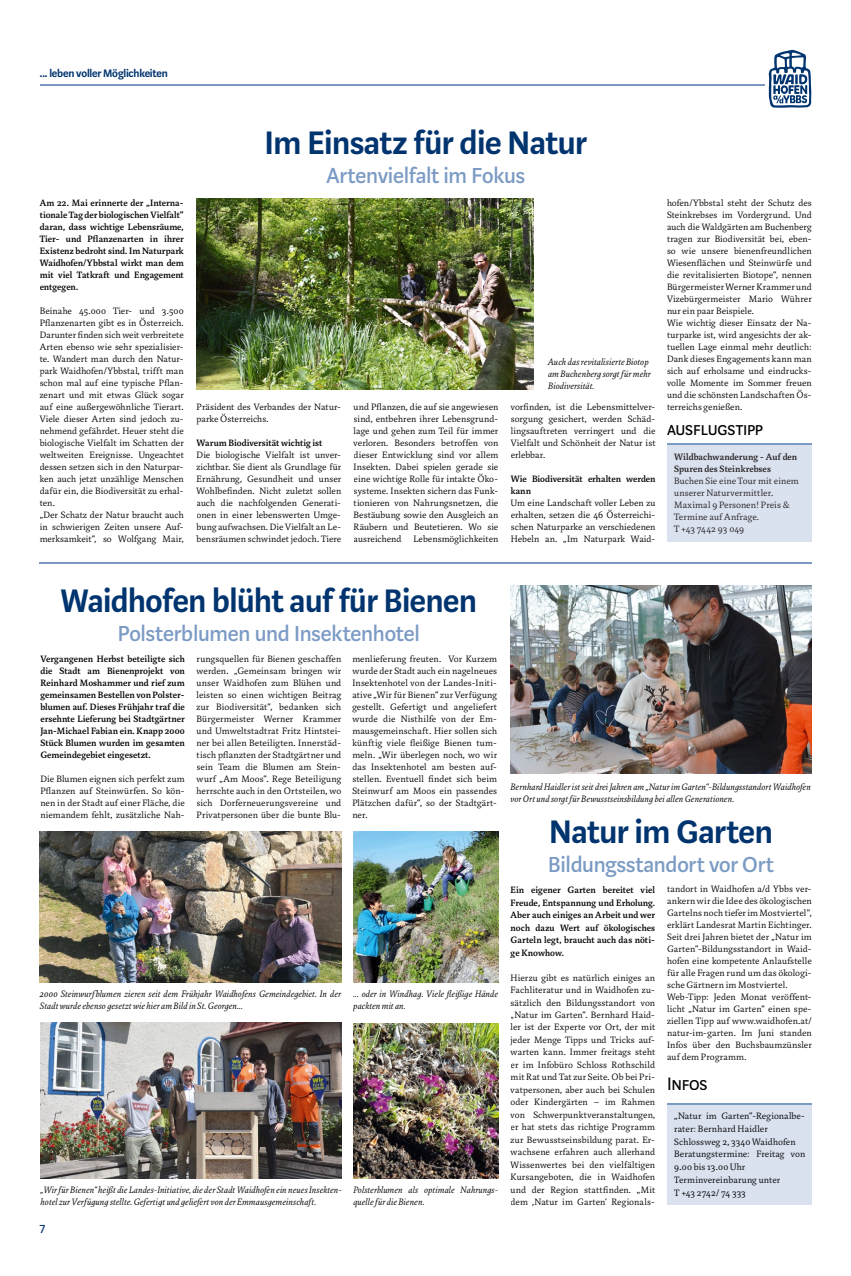
<style>
.page{position:relative;width:851px;height:1276px;background:#fff}
.page>*{position:absolute;margin:0;border:0;box-sizing:border-box;transform-origin:0 0}
.t1{font:600 36px "Marat Sans";letter-spacing:-.015em;color:#00346f}
.t2{font:500 24px "Marat Sans";letter-spacing:-.01em;color:#7b9bc4}
.t3{font:20px "Marat Sans Regular Small Caps";letter-spacing:-.005em;color:#000}
.t4{font:14px "Marat Sans";color:#00346f}
.t5{font:600 12px "Marat Sans";letter-spacing:-.015em;color:#00346f}
.t6{font:300 10px/12px "Marat";letter-spacing:.01em;color:#000;text-align:justify}
.t7{font:500 10px/12px "Marat";letter-spacing:.005em;color:#000;text-align:justify}
.t8{font:italic 300 10px/12px "Marat";letter-spacing:.01em;color:#000}
.t9{font:300 10px/12px "Marat";letter-spacing:.01em;color:#231f20}
.t10{font:500 10px/12px "Marat";letter-spacing:.005em;color:#231f20}
</style>
<div class="page">
<hr style="left:40px;top:85px;width:724px;height:1px;background:#7b9bc4">
<svg style="left:768px;top:50px;width:43px;height:58px"></svg>
<img style="left:196px;top:198px;width:337px;height:191px">
<div style="left:667px;top:445px;width:144px;height:97px;background:#dae1ef"></div>
<div style="left:667px;top:1104px;width:144px;height:100px;background:#dae1ef"></div>
<hr style="left:667px;top:444px;width:144px;height:1px;background:#7b9bc4">
<hr style="left:667px;top:1103px;width:144px;height:1px;background:#7b9bc4">
<hr style="left:40px;top:563px;width:771px;height:1px;background:#7b9bc4">
<img style="left:510px;top:585px;width:301px;height:188px">
<img style="left:40px;top:831px;width:301px;height:151px">
<img style="left:353px;top:831px;width:145px;height:151px">
<img style="left:353px;top:1023px;width:145px;height:155px">
<img style="left:40px;top:1023px;width:302px;height:155px">
<p class="t5" style="left:40px;top:66px;width:130px">... leben voller Möglichkeiten</p>
<p class="t7" style="left:40px;top:197px;width:145px">Am 22. Mai erinnerte der „Interna&shy;tionale Tag der biologischen Vielfalt“ daran, dass wichtige Lebensräume, Tier- und Pflanzenarten in ihrer Existenz bedroht sind. Im Naturpark Waidhofen/Ybbstal wirkt man dem mit viel Tatkraft und Engagement entgegen.</p>
<p class="t6" style="left:40px;top:305px;width:145px;text-align:left">Beinahe 45.000 Tier- und 3.500<br>Pflanzenarten gibt es in Österreich.<br>Darunter finden sich weit verbreitete Arten ebenso wie sehr spezialisier&shy;te. Wandert man durch den Natur&shy;park Waidhofen/Ybbstal, trifft man schon mal auf eine typische Pflan&shy;zenart und mit etwas Glück sogar auf eine außergewöhnliche Tierart.<br>Viele dieser Arten sind jedoch zu&shy;nehmend gefährdet. Heuer steht die biologische Vielfalt im Schatten der weltweiten Ereignisse. Ungeachtet dessen setzen sich in den Naturpar&shy;ken auch jetzt unzählige Menschen dafür ein, die Biodiversität zu erhal&shy;ten.<br>„Der Schatz der Natur braucht auch in schwierigen Zeiten unsere Auf&shy;merksamkeit“, so Wolfgang Mair,</p>
<h1 class="t1" style="left:264px;top:124px;width:324px">Im Einsatz für die Natur</h1>
<h2 class="t2" style="left:326px;top:163px;width:200px">Artenvielfalt im Fokus</h2>
<p class="t6" style="left:196px;top:401px;width:146px">Präsident des Verbandes der Natur&shy;parke Österreichs.</p>
<p class="t7" style="left:196px;top:437px;width:127px">Warum Biodiversität wichtig ist</p>
<p class="t6" style="left:196px;top:449px;width:146px">Die biologische Vielfalt ist unver&shy;zichtbar. Sie dient als Grundlage für Ernährung, Gesundheit und unser Wohlbefinden. Nicht zuletzt sollen auch die nachfolgenden Generati&shy;onen in einer lebenswerten Umge&shy;bung aufwachsen. Die Vielfalt an Le&shy;bensräumen schwindet jedoch. Tiere</p>
<p class="t6" style="left:353px;top:401px;width:146px">und Pflanzen, die auf sie angewiesen sind, entbehren ihrer Lebensgrund&shy;lage und gehen zum Teil für immer verloren. Besonders betroffen von dieser Entwicklung sind vor allem Insekten. Dabei spielen gerade sie eine wichtige Rolle für intakte Öko&shy;systeme. Insekten sichern das Funk&shy;tionieren von Nahrungsnetzen, die Bestäubung sowie den Ausgleich an Räubern und Beutetieren. Wo sie ausreichend Lebensmöglichkeiten</p>
<p class="t8" style="left:548px;top:356px;width:104px">Auch das revitalisierte Biotop am Buchenberg sorgt für mehr<br>Biodiversität.</p>
<p class="t6" style="left:510px;top:401px;width:146px">vorfinden, ist die Lebensmittelver&shy;sorgung gesichert, werden Schäd&shy;lingsauftreten verringert und die Vielfalt und Schönheit der Natur ist erlebbar.</p>
<p class="t7" style="left:510px;top:473px;width:146px">Wie Biodiversität erhalten werden kann</p>
<p class="t6" style="left:510px;top:497px;width:146px">Um eine Landschaft voller Leben zu erhalten, setzen die 46 Österreichi&shy;schen Naturparke an verschiedenen Hebeln an. „Im Naturpark Waid-</p>
<p class="t6" style="left:667px;top:197px;width:146px;text-align:left">hofen/Ybbstal steht der Schutz des Steinkrebses im Vordergrund. Und auch die Waldgärten am Buchenberg tragen zur Biodiversität bei, eben&shy;so wie unsere bienenfreundlichen Wiesenflächen und Steinwürfe und die revitalisierten Biotope“, nennen Bürgermeister Werner Krammer und Vizebürgermeister Mario Wührer nur ein paar Beispiele.<br>Wie wichtig dieser Einsatz der Na&shy;turparke ist, wird angesichts der ak&shy;tuellen Lage einmal mehr deutlich:<br>Dank dieses Engagements kann man sich auf erholsame und eindrucks&shy;volle Momente im Sommer freuen und die schönsten Landschaften Ös&shy;terreichs genießen.</p>
<h3 class="t3" style="left:667px;top:418px;width:97px">ausflugstipp</h3>
<p class="t10" style="left:674px;top:451px;width:125px">Wildbachwanderung - Auf den<br>Spuren des Steinkrebses</p>
<p class="t9" style="left:674px;top:475px;width:126px">Buchen Sie eine Tour mit einem unserer Naturvermittler.<br>Maximal 9 Personen! Preis &amp;<br>Termine auf Anfrage.<br>T +43 7442 93 049</p>
<h1 class="t1" style="left:61px;top:581px;width:417px">Waidhofen blüht auf für Bienen</h1>
<h2 class="t2" style="left:118px;top:620px;width:303px">Polsterblumen und Insektenhotel</h2>
<p class="t7" style="left:40px;top:653px;width:146px">Vergangenen Herbst beteiligte sich die Stadt am Bienenprojekt von Reinhard Moshammer und rief zum gemeinsamen Bestellen von Polster&shy;blumen auf. Dieses Frühjahr traf die ersehnte Lieferung bei Stadtgärtner Jan-Michael Fabian ein. Knapp 2000<br>Stück Blumen wurden im gesamten Gemeindegebiet eingesetzt.</p>
<p class="t6" style="left:40px;top:773px;width:146px">Die Blumen eignen sich perfekt zum Pflanzen auf Steinwürfen. So kön&shy;nen in der Stadt auf einer Fläche, die niemandem fehlt, zusätzliche Nah-</p>
<p class="t6" style="left:196px;top:653px;width:146px">rungsquellen für Bienen geschaffen werden. „Gemeinsam bringen wir unser Waidhofen zum Blühen und leisten so einen wichtigen Beitrag zur Biodiversität“, bedanken sich Bürgermeister Werner Krammer und Umweltstadtrat Fritz Hintstei&shy;ner bei allen Beteiligten. Innerstäd&shy;tisch pflanzten der Stadtgärtner und sein Team die Blumen am Stein&shy;wurf „Am Moos“. Rege Beteiligung herrschte auch in den Ortsteilen, wo sich Dorferneuerungsvereine und Privatpersonen über die bunte Blu-</p>
<p class="t6" style="left:352px;top:653px;width:146px">menlieferung freuten. Vor Kurzem wurde der Stadt auch ein nagelneues Insektenhotel von der Landes-Initi&shy;ative „Wir für Bienen“ zur Verfügung gestellt. Gefertigt und angeliefert wurde die Nisthilfe von der Em&shy;mausgemeinschaft. Hier sollen sich künftig viele fleißige Bienen tum&shy;meln. „Wir überlegen noch, wo wir das Insektenhotel am besten auf&shy;stellen. Eventuell findet sich beim Steinwurf am Moos ein passendes Plätzchen dafür“, so der Stadtgärt&shy;ner.</p>
<p class="t8" style="left:40px;top:988px;width:302px">2000 Steinwurfblumen zieren seit dem Frühjahr Waidhofens Gemeindegebiet. In der<br>Stadt wurde ebenso gesetzt wie hier am Bild in St. Georgen...</p>
<p class="t8" style="left:353px;top:988px;width:146px">... oder in Windhag. Viele fleißige Hände packten mit an.</p>
<p class="t8" style="left:41px;top:1183px;width:302px">„Wir für Bienen“ heißt die Landes-Initiative, die der Stadt Waidhofen ein neues Insekten&shy;hotel zur Verfügung stellte. Gefertigt und geliefert von der Emmausgemeinschaft.</p>
<h3 class="t4" style="left:40px;top:1221px;width:7px">7</h3>
<p class="t8" style="left:353px;top:1183px;width:146px">Polsterblumen als optimale Nahrungs&shy;quelle für die Bienen.</p>
<p class="t8" style="left:510px;top:781px;width:302px">Bernhard Haidler ist seit drei Jahren am „Natur im Garten“-Bildungsstandort Waidhofen vor Ort und sorgt für Bewusstseinsbildung bei allen Generationen.</p>
<h1 class="t1" style="left:549px;top:813px;width:225px">Natur im Garten</h1>
<h2 class="t2" style="left:548px;top:852px;width:227px">Bildungsstandort vor Ort</h2>
<p class="t7" style="left:510px;top:884px;width:146px;line-height:12.5px">Ein eigener Garten bereitet viel Freude, Entspannung und Erholung.<br>Aber auch einiges an Arbeit und wer noch dazu Wert auf ökologisches Garteln legt, braucht auch das nöti&shy;ge Knowhow.</p>
<p class="t6" style="left:510px;top:971px;width:146px;line-height:12.5px">Hierzu gibt es natürlich einiges an Fachliteratur und in Waidhofen zu&shy;sätzlich den Bildungsstandort von „Natur im Garten“. Bernhard Haid&shy;ler ist der Experte vor Ort, der mit jeder Menge Tipps und Tricks auf&shy;warten kann. Immer freitags steht er im Infobüro Schloss Rothschild mit Rat und Tat zur Seite. Ob bei Pri&shy;vatpersonen, aber auch bei Schulen oder Kindergärten – im Rahmen von Schwerpunktveranstaltungen, er hat stets das richtige Programm zur Bewusstseinsbildung parat. Er&shy;wachsene erfahren auch allerhand Wissenwertes bei den vielfältigen Kursangeboten, die in Waidhofen und der Region stattfinden. „Mit dem ,Natur im Garten‘ Regionals-</p>
<p class="t6" style="left:667px;top:883px;width:146px;text-align:left">tandort in Waidhofen a/d Ybbs ver&shy;ankern wir die Idee des ökologischen Gartelns noch tiefer im Mostviertel“, erklärt Landesrat Martin Eichtinger.<br>Seit drei Jahren bietet der „Natur im Garten“-Bildungsstandort in Waid&shy;hofen eine kompetente Anlaufstelle für alle Fragen rund um das ökologi&shy;sche Gärtnern im Mostviertel.<br>Web-Tipp: Jeden Monat veröffent&shy;licht „Natur im Garten“ einen spe&shy;ziellen Tipp auf www.waidhofen.at/ natur-im-garten. Im Juni standen Infos über den Buchsbaumzünsler auf dem Programm.</p>
<h3 class="t3" style="left:667px;top:1073px;width:42px">Infos</h3>
<p class="t6" style="left:674px;top:1110px;width:132px;line-height:12.7px;text-align:left">„Natur im Garten“-Regionalbe&shy;rater: Bernhard Haidler<br>Schlossweg 2, 3340 Waidhofen<br>Beratungstermine: Freitag von<br>9.00 bis 13.00 Uhr<br>Terminvereinbarung unter<br>T +43 2742/ 74 333</p>
</div>
